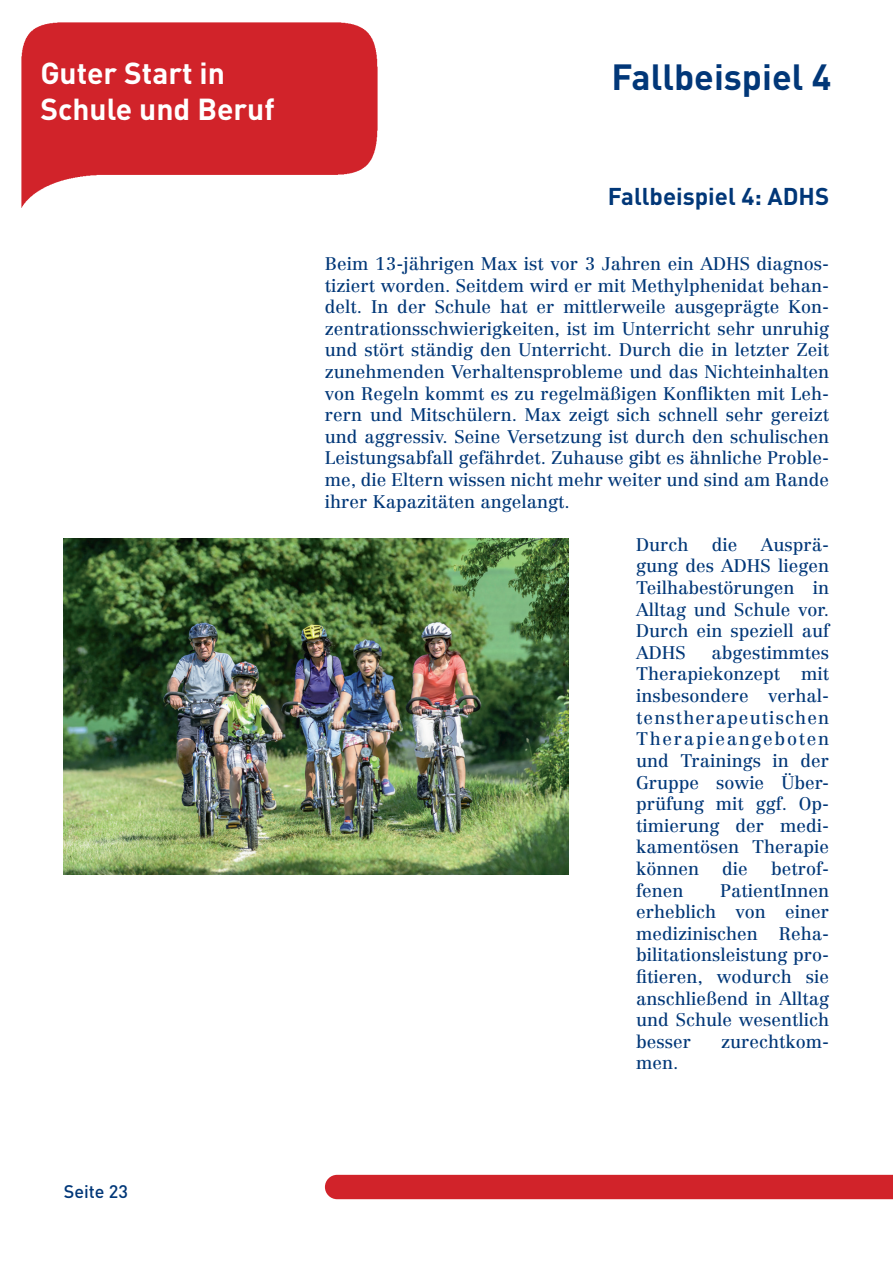
<style>
.page{position:relative;width:893px;height:1263px;background:#fff}
.page>*{position:absolute;margin:0;border:0;box-sizing:border-box;transform-origin:0 0}
.t1{font:700 36px "DIN Pro DR Vp";color:#013778}
.t2{font:700 30px/36px "DIN Pro DR Vp";color:#fff}
.t3{font:700 24px "DIN Pro DR Vp";color:#013778}
.t4{font:18px/21.6px "Centennial DRV";color:#013778;text-align:justify}
.t5{font:500 18px "DIN Pro DR Vp";color:#013778}
</style>
<div class="page">
<div style="left:325px;top:1175px;width:568px;height:24px;background:#d1232a"></div>
<img style="left:64px;top:538px;width:504px;height:336px">
<img style="left:21px;top:22px;width:357px;height:185px">
<h2 class="t2" style="left:40px;top:54px;width:236px">Guter Start in<br>Schule und Beruf</h2>
<p class="t5" style="left:64px;top:1179px;width:66px">Seite 23</p>
<h1 class="t1" style="left:611px;top:53px;width:221px">Fallbeispiel 4</h1>
<h3 class="t3" style="left:608px;top:181px;width:223px">Fallbeispiel 4: ADHS</h3>
<p class="t4" style="left:325px;top:253px;width:506px">Beim 13-jährigen Max ist vor 3 Jahren ein ADHS diagnos&shy;tiziert worden. Seitdem wird er mit Methylphenidat behan&shy;delt. In der Schule hat er mittlerweile ausgeprägte Kon&shy;zentrationsschwierigkeiten, ist im Unterricht sehr unruhig und stört ständig den Unterricht. Durch die in letzter Zeit zunehmenden Verhaltensprobleme und das Nichteinhalten von Regeln kommt es zu regelmäßigen Konflikten mit Leh&shy;rern und Mitschülern. Max zeigt sich schnell sehr gereizt und aggressiv. Seine Versetzung ist durch den schulischen Leistungsabfall gefährdet. Zuhause gibt es ähnliche Proble&shy;me, die Eltern wissen nicht mehr weiter und sind am Rande ihrer Kapazitäten angelangt.</p>
<p class="t4" style="left:636px;top:534px;width:54px">Durch</p>
<p class="t4" style="left:712px;top:534px;width:27px">die</p>
<p class="t4" style="left:636px;top:534px;width:195px;text-indent:125px">Ausprä&shy;gung des ADHS liegen Teilhabestörungen in Alltag und Schule vor.<br>Durch ein speziell auf ADHS</p>
<p class="t4" style="left:636px;top:642px;width:195px;text-indent:75px">abgestimmtes Therapiekonzept mit insbesondere verhal&shy;tenstherapeutischen Therapieangeboten und Trainings in der Gruppe sowie Über&shy;prüfung mit ggf. Op&shy;timierung der medi&shy;kamentösen Therapie können</p>
<p class="t4" style="left:722px;top:858px;width:27px">die</p>
<p class="t4" style="left:771px;top:858px;width:60px">betrof-</p>
<p class="t4" style="left:636px;top:879px;width:49px">fenen</p>
<p class="t4" style="left:636px;top:879px;width:195px;text-indent:84px">PatientInnen erheblich von einer medizinischen Reha&shy;bilitationsleistung pro&shy;fitieren, wodurch sie anschließend in Alltag und Schule wesentlich besser</p>
<p class="t4" style="left:721px;top:1030px;width:110px">zurechtkom-</p>
<p class="t4" style="left:636px;top:1052px;width:44px">men.</p>
</div>
